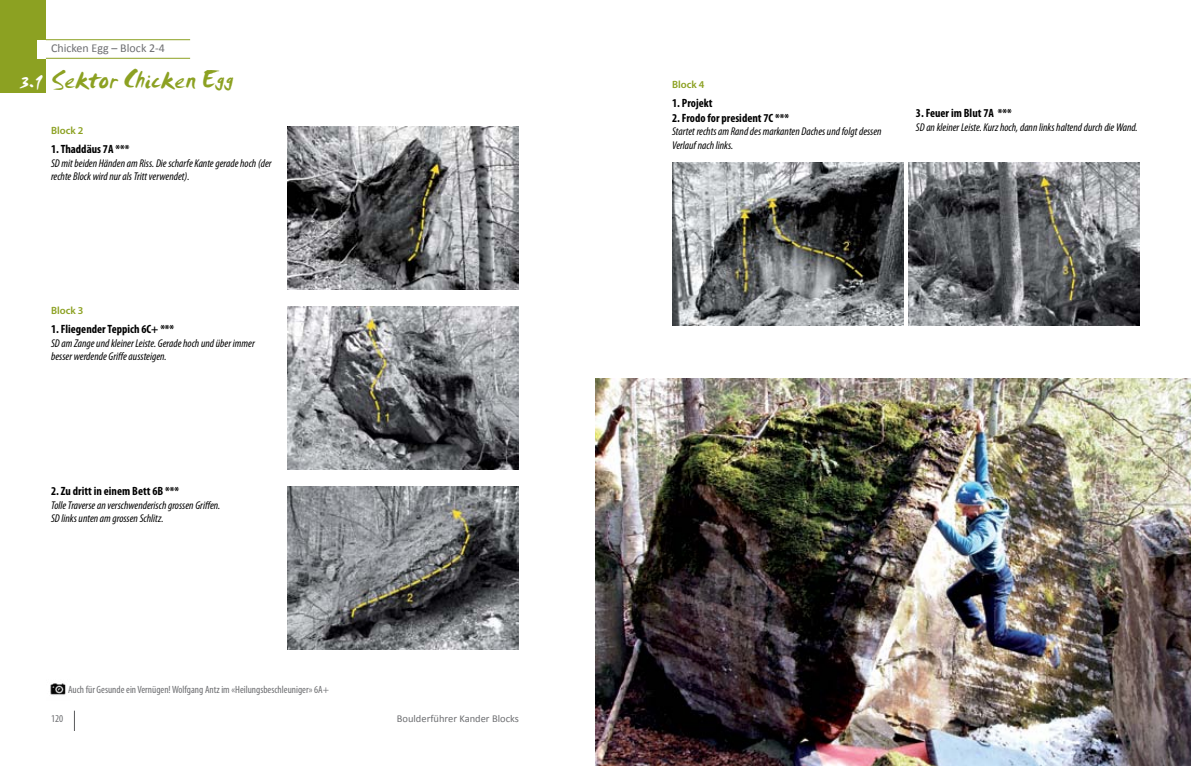
<style>
.page{position:relative;width:1191px;height:766px;background:#fff}
.page>*{position:absolute;margin:0;border:0;box-sizing:border-box;transform-origin:0 0}
.t1{font:27px "Smudger Let Plain";color:#8ca122}
.t2{font:700 condensed 12px "Myriad Pro";color:#000}
.t3{font:12px "Calibri";color:#6d6e71}
.t4{font:italic condensed 11.25px/13.5px "Myriad Pro";color:#000}
.t5{font:condensed 10.5px "Myriad Pro";color:#6d6e71}
.t6{font:10.5px "Calibri";color:#6d6e71}
.t7{font:600 10.5px "Myriad Pro";color:#8ca122}
.s1{font-size:22.5px;color:#fff}
</style>
<div class="page">
<img style="left:287px;top:126px;width:232px;height:163px">
<img style="left:287px;top:306px;width:232px;height:163px">
<img style="left:287px;top:486px;width:232px;height:163px">
<img style="left:672px;top:162px;width:232px;height:163px">
<img style="left:908px;top:162px;width:232px;height:163px">
<img style="left:595px;top:378px;width:596px;height:387px">
<svg style="left:74px;top:710px;width:1px;height:20px"></svg>
<div style="left:0;top:0;width:46px;height:92px;background:#8ca122"></div>
<div style="left:38px;top:40px;width:13px;height:18px;background:#fff"></div>
<hr style="left:46px;top:39px;width:144px;height:1px;background:#8ca122">
<hr style="left:46px;top:58px;width:144px;height:1px;background:#8ca122">
<img style="left:50px;top:683px;width:16px;height:12px">
<p class="t3" style="left:51px;top:41px;width:115px">Chicken Egg – Block 2-4</p>
<h1 class="t1" style="left:20px;top:63px;width:214px"><span class="s1">3.1</span> Sektor Chicken Egg</h1>
<p class="t7" style="left:51px;top:124px;width:34px">Block 2</p>
<p class="t2" style="left:51px;top:142px;width:80px">1. Thaddäus 7A ***</p>
<p class="t4" style="left:51px;top:156px;width:222px">SD mit beiden Händen am Riss. Die scharfe Kante gerade hoch (der rechte Block wird nur als Tritt verwendet).</p>
<p class="t7" style="left:51px;top:304px;width:34px">Block 3</p>
<p class="t2" style="left:51px;top:322px;width:125px">1. Fliegender Teppich 6C+ ***</p>
<p class="t4" style="left:51px;top:336px;width:205px">SD am Zange und kleiner Leiste. Gerade hoch und über immer besser werdende Griffe aussteigen.</p>
<p class="t2" style="left:51px;top:484px;width:130px">2. Zu dritt in einem Bett 6B ***</p>
<p class="t4" style="left:51px;top:498px;width:171px">Tolle Traverse an verschwenderisch grossen Griffen.<br>SD links unten am grossen Schlitz.</p>
<p class="t5" style="left:68px;top:682px;width:262px">Auch für Gesunde ein Vernügen! Wolfgang Antz im «Heilungsbeschleuniger» 6A+</p>
<p class="t5" style="left:51px;top:712px;width:14px">120</p>
<p class="t6" style="left:397px;top:712px;width:124px">Boulderführer Kander Blocks</p>
<p class="t7" style="left:672px;top:78px;width:34px">Block 4</p>
<p class="t2" style="left:672px;top:96px;width:42px">1. Projekt</p>
<p class="t2" style="left:672px;top:110px;width:119px">2. Frodo for president 7C ***</p>
<p class="t4" style="left:672px;top:125px;width:211px">Startet rechts am Rand des markanten Daches und folgt dessen<br>Verlauf nach links.</p>
<p class="t2" style="left:916px;top:106px;width:97px">3. Feuer im Blut 7A ***</p>
<p class="t4" style="left:916px;top:120px;width:223px">SD an kleiner Leiste. Kurz hoch, dann links haltend durch die Wand.</p>
</div>
